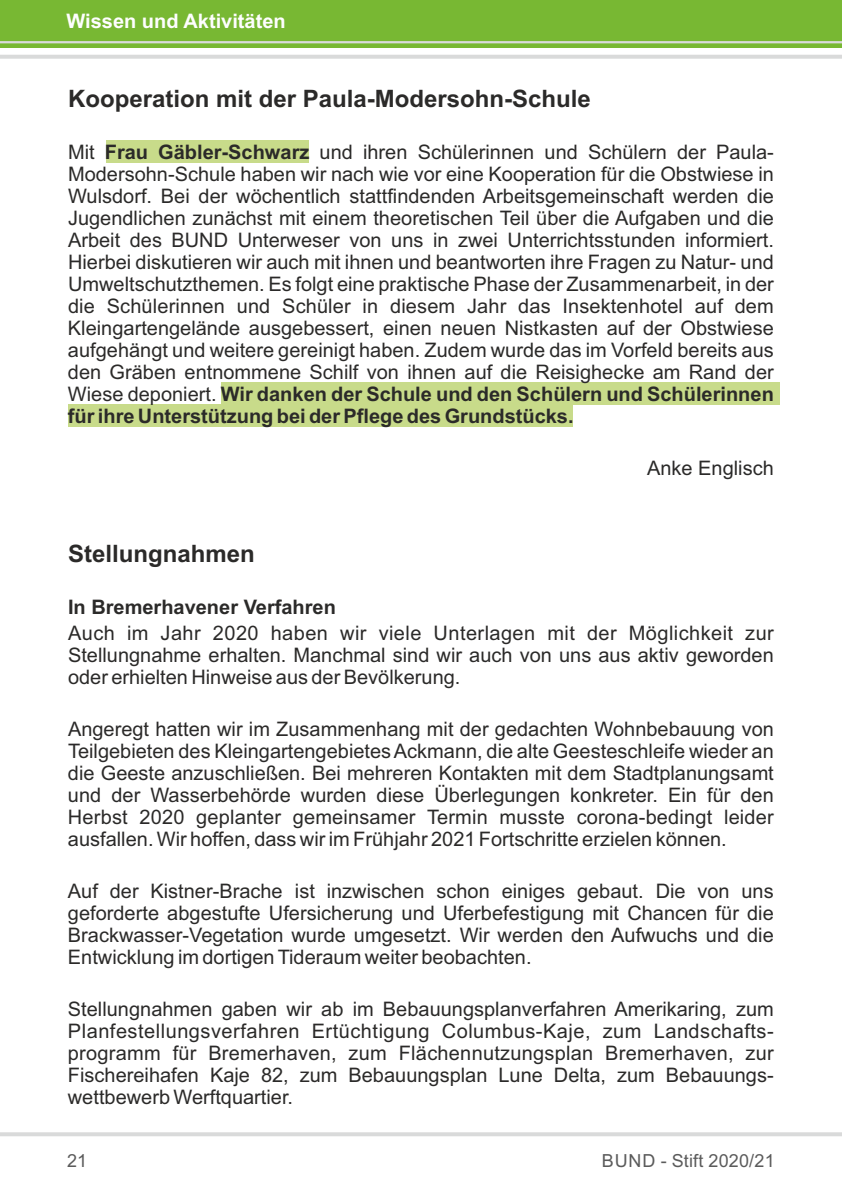
<style>
.page{position:relative;width:842px;height:1191px;background:#fff}
.page>*{position:absolute;margin:0;border:0;box-sizing:border-box;transform-origin:0 0}
.t1{font:700 24px "Arial";color:#2b2a29}
.t2{font:20px/22px "Arial";color:#2b2a29;text-align:justify}
.t3{font:700 20px "Arial";color:#2b2a29}
.t4{font:700 20px "Arial";color:#fefefe}
.t5{font:18px "Arial";letter-spacing:.01em;color:#5b5b5b}
.s1{font-weight:700}
</style>
<div class="page">
<div style="left:0;top:0;width:842px;height:48px;background:#78b833"></div>
<hr style="left:0;top:41px;width:842px;height:2px;background:#d9dada">
<hr style="left:0;top:55px;width:842px;height:4px;background:#d9dada">
<hr style="left:0;top:1132px;width:842px;height:4px;background:#d9dada">
<div style="left:106px;top:141px;width:203px;height:22px;background:#c8db8a"></div>
<div style="left:221px;top:383px;width:558px;height:22px;background:#c8db8a"></div>
<div style="left:68px;top:405px;width:504px;height:22px;background:#c8db8a"></div>
<p class="t4" style="left:67px;top:14px;width:221px">Wissen und Aktivitäten</p>
<p class="t1" style="left:68px;top:89px;width:524px">Kooperation mit der Paula-Modersohn-Schule</p>
<p class="t2" style="left:68px;top:143px;width:707px">Mit <span class="s1">Frau Gäbler-Schwarz</span> und ihren Schülerinnen und Schülern der Paula-Modersohn-Schule haben wir nach wie vor eine Kooperation für die Obstwiese in Wulsdorf. Bei der wöchentlich stattfindenden Arbeitsgemeinschaft werden die Jugendlichen zunächst mit einem theoretischen Teil über die Aufgaben und die Arbeit des BUND Unterweser von uns in zwei Unterrichtsstunden informiert.<br>Hierbei diskutieren wir auch mit ihnen und beantworten ihre Fragen zu Natur- und Umweltschutzthemen. Es folgt eine praktische Phase der Zusammenarbeit, in der die Schülerinnen und Schüler in diesem Jahr das Insektenhotel auf dem Kleingartengelände ausgebessert, einen neuen Nistkasten auf der Obstwiese aufgehängt und weitere gereinigt haben. Zudem wurde das im Vorfeld bereits aus den Gräben entnommene Schilf von ihnen auf die Reisighecke am Rand der Wiese deponiert. <span class="s1">Wir danken der Schule und den Schülern und Schülerinnen für ihre Unterstützung bei der Pflege des Grundstücks.</span></p>
<p class="t2" style="left:647px;top:459px;width:128px">Anke Englisch</p>
<p class="t1" style="left:68px;top:544px;width:188px">Stellungnahmen</p>
<p class="t3" style="left:68px;top:599px;width:269px">In Bremerhavener Verfahren</p>
<p class="t2" style="left:68px;top:623px;width:707px">Auch im Jahr 2020 haben wir viele Unterlagen mit der Möglichkeit zur Stellungnahme erhalten. Manchmal sind wir auch von uns aus aktiv geworden oder erhielten Hinweise aus der Bevölkerung.</p>
<p class="t2" style="left:68px;top:719px;width:707px">Angeregt hatten wir im Zusammenhang mit der gedachten Wohnbebauung von Teilgebieten des Kleingartengebietes Ackmann, die alte Geesteschleife wieder an die Geeste anzuschließen. Bei mehreren Kontakten mit dem Stadtplanungsamt und der Wasserbehörde wurden diese Überlegungen konkreter. Ein für den Herbst 2020 geplanter gemeinsamer Termin musste corona-bedingt leider ausfallen. Wir hoffen, dass wir im Frühjahr 2021 Fortschritte erzielen können.</p>
<p class="t2" style="left:68px;top:881px;width:707px">Auf der Kistner-Brache ist inzwischen schon einiges gebaut. Die von uns geforderte abgestufte Ufersicherung und Uferbefestigung mit Chancen für die Brackwasser-Vegetation wurde umgesetzt. Wir werden den Aufwuchs und die Entwicklung im dortigen Tideraum weiter beobachten.</p>
<p class="t2" style="left:68px;top:999px;width:707px">Stellungnahmen gaben wir ab im Bebauungsplanverfahren Amerikaring, zum Planfestellungsverfahren Ertüchtigung Columbus-Kaje, zum Landschafts&shy;programm für Bremerhaven, zum Flächennutzungsplan Bremerhaven, zur Fischereihafen Kaje 82, zum Bebauungsplan Lune Delta, zum Bebauungs&shy;wettbewerb Werftquartier.</p>
<p class="t5" style="left:67px;top:1153px;width:22px">21</p>
<p class="t5" style="left:602px;top:1153px;width:174px">BUND - Stift 2020/21</p>
</div>
